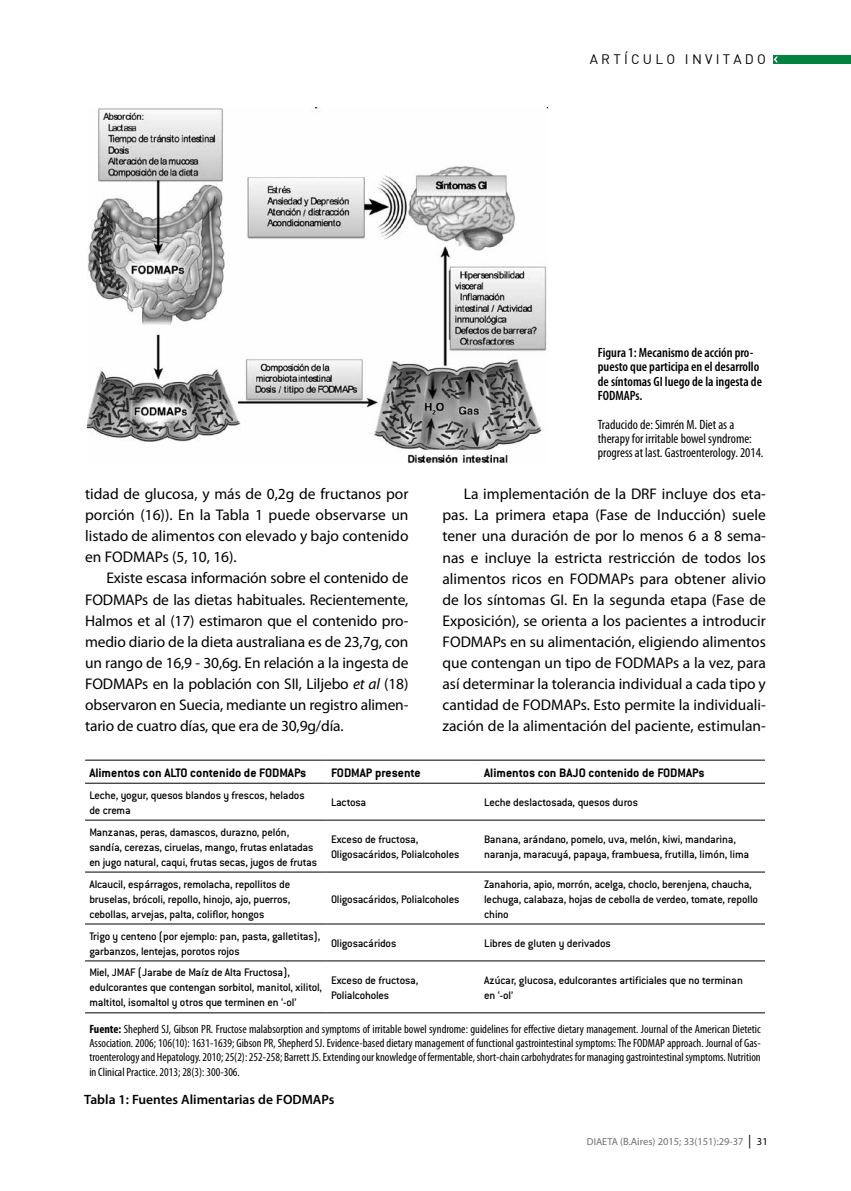
<style>
.page{position:relative;width:851px;height:1191px;background:#fff}
.page>*{position:absolute;margin:0;border:0;box-sizing:border-box;transform-origin:0 0}
.t1{font:15.45px/21px "Myriad Pro";color:#000;text-align:justify}
.t2{font:600 condensed 13.5px/14.2px "Myriad Pro";color:#000}
.t3{font:condensed 13.5px/14.2px "Myriad Pro";color:#000}
.t4{font:700 13.5px "Conduit ITC";color:#000}
.t5{font:600 13.5px "Myriad Pro";color:#000}
.t6{font:13.5px "DIN";letter-spacing:.24em;color:#000}
.t7{font:500 12px/15px "Conduit ITC";letter-spacing:-.015em;color:#000}
.t8{font:condensed 12px/14.2px "Myriad Pro";color:#000;text-align:justify}
.t9{font:10.5px "Myriad Pro";color:#706f6f}
.s1{font-style:italic}
.s2{font-weight:700}
.s3{font-size:10.2px}
.s4{font-size:13.5px;color:#000}
.s5{color:#000}
</style>
<div class="page">
<div style="left:772px;top:55px;width:78px;height:9px;background:#00833e"></div>
<svg style="left:773px;top:56px;width:4px;height:7px"></svg>
<hr style="left:85px;top:759px;width:242px;height:1px;background:#000">
<hr style="left:327px;top:759px;width:153px;height:1px;background:#000">
<hr style="left:480px;top:759px;width:284px;height:1px;background:#000">
<hr style="left:85px;top:783px;width:242px;height:1px;background:#000">
<hr style="left:327px;top:783px;width:153px;height:1px;background:#000">
<hr style="left:480px;top:783px;width:284px;height:1px;background:#000">
<hr style="left:85px;top:819px;width:242px;height:1px;background:#000">
<hr style="left:327px;top:819px;width:153px;height:1px;background:#000">
<hr style="left:480px;top:819px;width:284px;height:1px;background:#000">
<hr style="left:85px;top:871px;width:242px;height:1px;background:#000">
<hr style="left:327px;top:871px;width:153px;height:1px;background:#000">
<hr style="left:480px;top:871px;width:284px;height:1px;background:#000">
<hr style="left:85px;top:923px;width:242px;height:1px;background:#000">
<hr style="left:327px;top:923px;width:153px;height:1px;background:#000">
<hr style="left:480px;top:923px;width:284px;height:1px;background:#000">
<hr style="left:85px;top:960px;width:242px;height:1px;background:#000">
<hr style="left:327px;top:960px;width:153px;height:1px;background:#000">
<hr style="left:480px;top:960px;width:284px;height:1px;background:#000">
<hr style="left:85px;top:1012px;width:242px;height:1px;background:#000">
<hr style="left:327px;top:1012px;width:153px;height:1px;background:#000">
<hr style="left:480px;top:1012px;width:284px;height:1px;background:#000">
<img style="left:88px;top:107px;width:459px;height:356px">
<p class="t6" style="left:589px;top:51px;width:176px">ARTÍCULO INVITA DO</p>
<p class="t1" style="left:85px;top:484px;width:325px">tidad de glucosa, y más de 0,2g de fructanos por porción (16)). En la Tabla 1 puede observarse un listado de alimentos con elevado y bajo contenido en FODMAPs (5, 10, 16).</p>
<p class="t1" style="left:85px;top:568px;width:325px;text-indent:21px">Existe escasa información sobre el contenido de FODMAPs de las dietas habituales. Recientemente, Halmos et al (17) estimaron que el contenido pro&shy;medio diario de la dieta australiana es de 23,7g, con un rango de 16,9 - 30,6g. En relación a la ingesta de FODMAPs en la población con SII, Liljebo <span class="s1">et al</span> (18) observaron en Suecia, mediante un registro alimen&shy;tario de cuatro días, que era de 30,9g/día.</p>
<p class="t2" style="left:597px;top:346px;width:166px">Figura 1: Mecanismo de acción pro&shy;puesto que participa en el desarrollo de síntomas GI luego de la ingesta de<br>FODMAPs.</p>
<p class="t3" style="left:597px;top:417px;width:167px">Traducido de: Simrén M. Diet as a therapy for irritable bowel syndrome: progress at last. Gastroenterology. 2014.</p>
<p class="t1" style="left:442px;top:484px;width:325px;text-indent:21px">La implementación de la DRF incluye dos eta&shy;pas. La primera etapa (Fase de Inducción) suele tener una duración de por lo menos 6 a 8 sema&shy;nas e incluye la estricta restricción de todos los alimentos ricos en FODMAPs para obtener alivio de los síntomas GI. En la segunda etapa (Fase de Exposición), se orienta a los pacientes a introducir FODMAPs en su alimentación, eligiendo alimentos que contengan un tipo de FODMAPs a la vez, para así determinar la tolerancia individual a cada tipo y cantidad de FODMAPs. Esto permite la individuali&shy;zación de la alimentación del paciente, estimulan-</p>
<p class="t4" style="left:89px;top:764px;width:218px">Alimentos con ALTO contenido de FODMAPs</p>
<p class="t4" style="left:331px;top:764px;width:91px">FODMAP presente</p>
<p class="t4" style="left:484px;top:764px;width:222px">Alimentos con BAJO contenido de FODMAPs</p>
<p class="t7" style="left:89px;top:787px;width:217px">Leche, yogur, quesos blandos y frescos, helados de crema</p>
<p class="t7" style="left:331px;top:795px;width:37px">Lactosa</p>
<p class="t7" style="left:484px;top:795px;width:155px">Leche deslactosada, quesos duros</p>
<p class="t7" style="left:89px;top:824px;width:229px">Manzanas, peras, damascos, durazno, pelón, sandía, cerezas, ciruelas, mango, frutas enlatadas en jugo natural, caqui, frutas secas, jugos de frutas</p>
<p class="t7" style="left:331px;top:832px;width:130px">Exceso de fructosa,<br>Oligosacáridos, Polialcoholes</p>
<p class="t7" style="left:484px;top:832px;width:266px">Banana, arándano, pomelo, uva, melón, kiwi, mandarina, naranja, maracuyá, papaya, frambuesa, frutilla, limón, lima</p>
<p class="t7" style="left:89px;top:876px;width:202px;text-align:justify">Alcaucil, espárragos, remolacha, repollitos de bruselas, brócoli, repollo, hinojo, ajo, puerros, cebollas, arvejas, palta, coliflor, hongos</p>
<p class="t7" style="left:484px;top:876px;width:275px">Zanahoria, apio, morrón, acelga, choclo, berenjena, chaucha, lechuga, calabaza, hojas de cebolla de verdeo, tomate, repollo chino</p>
<p class="t7" style="left:331px;top:891px;width:130px">Oligosacáridos, Polialcoholes</p>
<p class="t7" style="left:89px;top:928px;width:233px">Trigo y centeno (por ejemplo: pan, pasta, galletitas), garbanzos, lentejas, porotos rojos</p>
<p class="t7" style="left:331px;top:935px;width:67px">Oligosacáridos</p>
<p class="t7" style="left:484px;top:935px;width:128px">Libres de gluten y derivados</p>
<p class="t7" style="left:89px;top:965px;width:234px">Miel, JMAF (Jarabe de Maíz de Alta Fructosa), edulcorantes que contengan sorbitol, manitol, xilitol, maltitol, isomaltol y otros que terminen en ‘-ol’</p>
<p class="t7" style="left:331px;top:972px;width:89px">Exceso de fructosa,<br>Polialcoholes</p>
<p class="t7" style="left:484px;top:972px;width:260px">Azúcar, glucosa, edulcorantes artificiales que no terminan en ‘-ol’</p>
<p class="t8" style="left:89px;top:1022px;width:673px"><span class="s2">Fuente:</span> Shepherd SJ, Gibson PR. Fructose malabsorption and symptoms of irritable bowel syndrome: guidelines for effective dietary management. Journal of the American Dietetic Association. 2006; 106(10): 1631-1639; Gibson PR, Shepherd SJ. Evidence-based dietary management of functional gastrointestinal symptoms: The FODMAP approach. Journal of Gas&shy;troenterology and Hepatology. 2010; 25(2): 252-258; Barrett JS. Extending our knowledge of fermentable, short-chain carbohydrates for managing gastrointestinal symptoms. Nutrition in Clinical Practice. 2013; 28(3): 300-306.</p>
<p class="t5" style="left:84px;top:1091px;width:251px">Tabla 1: Fuentes Alimentarias de FODMAPs</p>
<p class="t9" style="left:587px;top:1135px;width:182px"><span class="s3">DIAETA</span> (B.Aires) 2015; 33(151):29-37 <span class="s4">|</span> <span class="s5">31</span></p>
</div>
